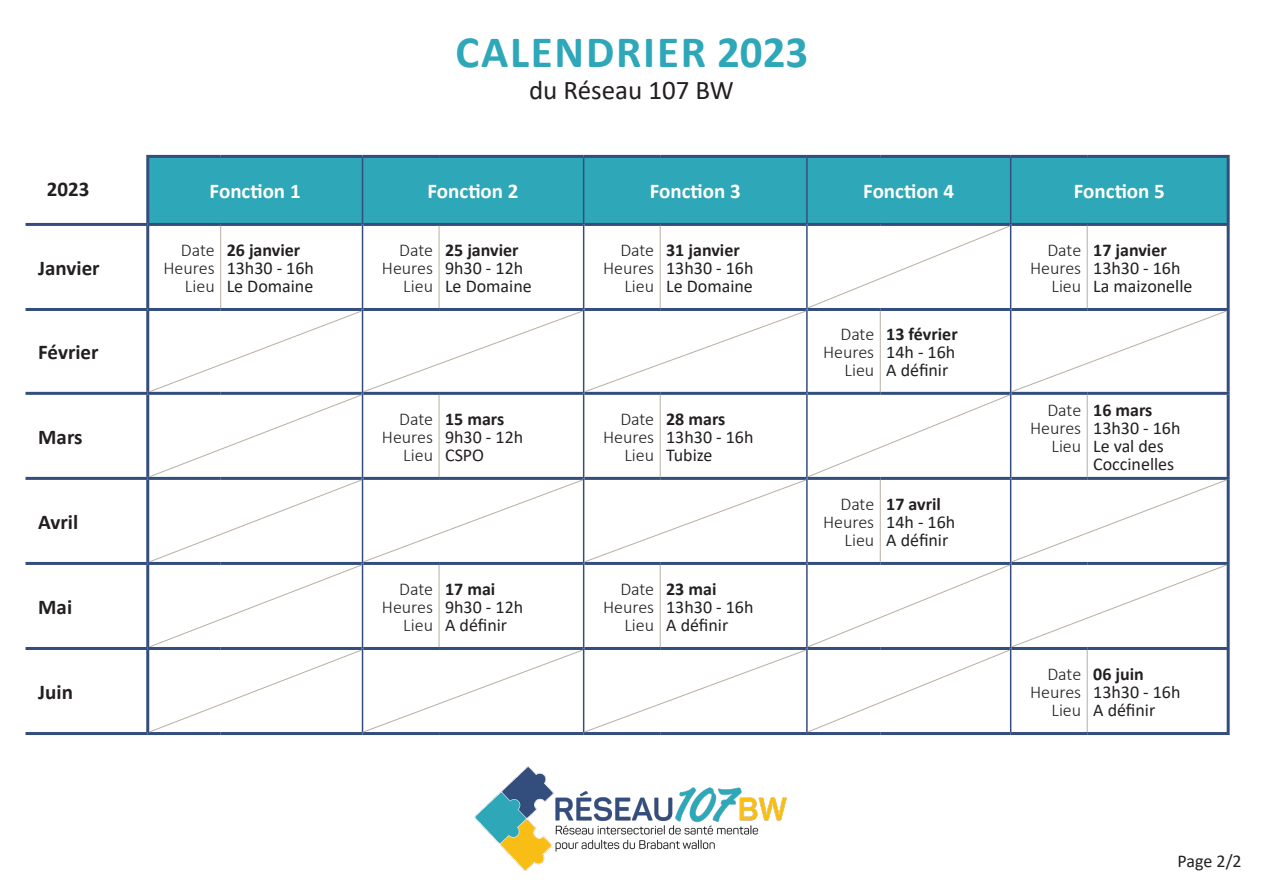
<style>
.page{position:relative;width:1263px;height:893px;background:#fff}
.page>*{position:absolute;margin:0;border:0;box-sizing:border-box;transform-origin:0 0}
.t1{font:700 45px "Calibri";letter-spacing:.04em;color:#2ea7b9}
.t2{font:27px "Calibri";color:#231f20}
.t3{font:700 21px "Calibri";color:#fff}
.t4{font:700 21px "Calibri";color:#231f20}
.t5{font:18px "Calibri";color:#231f20}
.t6{font:300 18px "Calibri";color:#231f20}
.t7{font:700 18px "Calibri";color:#231f20}
</style>
<div class="page">
<div style="left:149px;top:158px;width:1078px;height:65px;background:#2ea7b9"></div>
<hr style="left:146px;top:155px;width:75px;height:3px;background:#334d7d">
<hr style="left:221px;top:155px;width:141px;height:3px;background:#334d7d">
<hr style="left:362px;top:155px;width:77px;height:3px;background:#334d7d">
<hr style="left:439px;top:155px;width:145px;height:3px;background:#334d7d">
<hr style="left:584px;top:155px;width:76px;height:3px;background:#334d7d">
<hr style="left:660px;top:155px;width:147px;height:3px;background:#334d7d">
<hr style="left:807px;top:155px;width:73px;height:3px;background:#334d7d">
<hr style="left:880px;top:155px;width:131px;height:3px;background:#334d7d">
<hr style="left:1011px;top:155px;width:76px;height:3px;background:#334d7d">
<hr style="left:1087px;top:155px;width:143px;height:3px;background:#334d7d">
<hr style="left:1227px;top:158px;width:3px;height:65px;background:#334d7d">
<hr style="left:148px;top:223px;width:73px;height:3px;background:#334d7d">
<hr style="left:146px;top:226px;width:3px;height:82px;background:#334d7d">
<hr style="left:221px;top:223px;width:141px;height:3px;background:#334d7d">
<hr style="left:363px;top:223px;width:76px;height:3px;background:#334d7d">
<hr style="left:439px;top:223px;width:144px;height:3px;background:#334d7d">
<hr style="left:584px;top:223px;width:76px;height:3px;background:#334d7d">
<hr style="left:660px;top:223px;width:146px;height:3px;background:#334d7d">
<hr style="left:808px;top:223px;width:72px;height:3px;background:#334d7d">
<hr style="left:880px;top:223px;width:130px;height:3px;background:#334d7d">
<hr style="left:1011px;top:223px;width:76px;height:3px;background:#334d7d">
<hr style="left:1087px;top:223px;width:143px;height:3px;background:#334d7d">
<hr style="left:1227px;top:226px;width:3px;height:82px;background:#334d7d">
<hr style="left:148px;top:308px;width:73px;height:3px;background:#334d7d">
<hr style="left:146px;top:311px;width:3px;height:81px;background:#334d7d">
<hr style="left:1087px;top:308px;width:143px;height:3px;background:#334d7d">
<hr style="left:1227px;top:311px;width:3px;height:81px;background:#334d7d">
<hr style="left:148px;top:392px;width:73px;height:3px;background:#334d7d">
<hr style="left:146px;top:395px;width:3px;height:82px;background:#334d7d">
<hr style="left:1087px;top:392px;width:143px;height:3px;background:#334d7d">
<hr style="left:1227px;top:395px;width:3px;height:82px;background:#334d7d">
<hr style="left:148px;top:477px;width:73px;height:3px;background:#334d7d">
<hr style="left:146px;top:480px;width:3px;height:82px;background:#334d7d">
<hr style="left:1087px;top:477px;width:143px;height:3px;background:#334d7d">
<hr style="left:1227px;top:480px;width:3px;height:82px;background:#334d7d">
<hr style="left:148px;top:562px;width:73px;height:3px;background:#334d7d">
<hr style="left:146px;top:565px;width:3px;height:82px;background:#334d7d">
<hr style="left:1087px;top:562px;width:143px;height:3px;background:#334d7d">
<hr style="left:1227px;top:565px;width:3px;height:82px;background:#334d7d">
<hr style="left:148px;top:647px;width:73px;height:3px;background:#334d7d">
<hr style="left:146px;top:650px;width:3px;height:82px;background:#334d7d">
<hr style="left:1087px;top:647px;width:143px;height:3px;background:#334d7d">
<hr style="left:1227px;top:650px;width:3px;height:82px;background:#334d7d">
<hr style="left:148px;top:732px;width:73px;height:3px;background:#334d7d">
<hr style="left:221px;top:732px;width:141px;height:3px;background:#334d7d">
<hr style="left:362px;top:732px;width:77px;height:3px;background:#334d7d">
<hr style="left:439px;top:732px;width:145px;height:3px;background:#334d7d">
<hr style="left:584px;top:732px;width:76px;height:3px;background:#334d7d">
<hr style="left:660px;top:732px;width:147px;height:3px;background:#334d7d">
<hr style="left:807px;top:732px;width:73px;height:3px;background:#334d7d">
<hr style="left:880px;top:732px;width:131px;height:3px;background:#334d7d">
<hr style="left:1011px;top:732px;width:76px;height:3px;background:#334d7d">
<hr style="left:1087px;top:732px;width:143px;height:3px;background:#334d7d">
<hr style="left:26px;top:223px;width:122px;height:3px;background:#334d7d">
<hr style="left:26px;top:308px;width:122px;height:3px;background:#334d7d">
<hr style="left:26px;top:392px;width:122px;height:3px;background:#334d7d">
<hr style="left:26px;top:477px;width:122px;height:3px;background:#334d7d">
<hr style="left:26px;top:562px;width:122px;height:3px;background:#334d7d">
<hr style="left:26px;top:647px;width:122px;height:3px;background:#334d7d">
<hr style="left:26px;top:732px;width:122px;height:3px;background:#334d7d">
<hr style="left:146px;top:158px;width:3px;height:65px;background:#334d7d">
<hr style="left:362px;top:224px;width:1px;height:85px;background:#334d7d">
<hr style="left:583px;top:224px;width:1px;height:85px;background:#334d7d">
<hr style="left:806px;top:224px;width:2px;height:85px;background:#334d7d">
<hr style="left:1010px;top:224px;width:1px;height:85px;background:#334d7d">
<hr style="left:362px;top:158px;width:1px;height:66px;background:#334d7d">
<hr style="left:583px;top:158px;width:1px;height:66px;background:#334d7d">
<hr style="left:806px;top:158px;width:2px;height:66px;background:#334d7d">
<hr style="left:1010px;top:158px;width:1px;height:66px;background:#334d7d">
<svg style="left:149px;top:226px;width:1078px;height:506px"></svg>
<img style="left:474px;top:766px;width:313px;height:105px">
<p class="t1" style="left:455px;top:20px;width:354px">CALENDRIER 2023</p>
<p class="t2" style="left:529px;top:71px;width:206px">du Réseau 107 BW</p>
<p class="t4" style="left:47px;top:174px;width:44px">2023</p>
<p class="t3" style="left:210px;top:176px;width:92px">Fonction 1</p>
<p class="t3" style="left:428px;top:176px;width:92px">Fonction 2</p>
<p class="t3" style="left:650px;top:176px;width:92px">Fonction 3</p>
<p class="t3" style="left:863px;top:176px;width:92px">Fonction 4</p>
<p class="t3" style="left:1074px;top:176px;width:92px">Fonction 5</p>
<p class="t4" style="left:38px;top:253px;width:63px">Janvier</p>
<p class="t4" style="left:38px;top:337px;width:62px">Février</p>
<p class="t4" style="left:38px;top:422px;width:46px">Mars</p>
<p class="t4" style="left:38px;top:507px;width:41px">Avril</p>
<p class="t4" style="left:38px;top:592px;width:35px">Mai</p>
<p class="t4" style="left:38px;top:677px;width:36px">Juin</p>
<p class="t6" style="left:181px;top:239px;width:35px">Date</p>
<p class="t6" style="left:163px;top:257px;width:53px">Heures</p>
<p class="t6" style="left:185px;top:275px;width:31px">Lieu</p>
<p class="t7" style="left:227px;top:237px;width:75px">26 janvier</p>
<p class="t5" style="left:227px;top:255px;width:89px">13h30 - 16h</p>
<p class="t5" style="left:227px;top:273px;width:88px">Le Domaine</p>
<p class="t6" style="left:399px;top:239px;width:35px">Date</p>
<p class="t6" style="left:382px;top:257px;width:53px">Heures</p>
<p class="t6" style="left:403px;top:275px;width:31px">Lieu</p>
<p class="t7" style="left:445px;top:237px;width:75px">25 janvier</p>
<p class="t5" style="left:445px;top:255px;width:80px">9h30 - 12h</p>
<p class="t5" style="left:445px;top:273px;width:88px">Le Domaine</p>
<p class="t6" style="left:399px;top:407px;width:35px">Date</p>
<p class="t6" style="left:382px;top:425px;width:53px">Heures</p>
<p class="t6" style="left:403px;top:443px;width:31px">Lieu</p>
<p class="t7" style="left:445px;top:406px;width:61px">15 mars</p>
<p class="t5" style="left:445px;top:424px;width:80px">9h30 - 12h</p>
<p class="t5" style="left:445px;top:442px;width:41px">CSPO</p>
<p class="t6" style="left:399px;top:578px;width:35px">Date</p>
<p class="t6" style="left:382px;top:596px;width:53px">Heures</p>
<p class="t6" style="left:403px;top:614px;width:31px">Lieu</p>
<p class="t7" style="left:445px;top:576px;width:52px">17 mai</p>
<p class="t5" style="left:445px;top:594px;width:80px">9h30 - 12h</p>
<p class="t5" style="left:445px;top:612px;width:64px">A définir</p>
<p class="t6" style="left:620px;top:239px;width:35px">Date</p>
<p class="t6" style="left:603px;top:257px;width:53px">Heures</p>
<p class="t6" style="left:624px;top:275px;width:31px">Lieu</p>
<p class="t7" style="left:666px;top:237px;width:75px">31 janvier</p>
<p class="t5" style="left:666px;top:255px;width:89px">13h30 - 16h</p>
<p class="t5" style="left:666px;top:273px;width:88px">Le Domaine</p>
<p class="t6" style="left:620px;top:407px;width:35px">Date</p>
<p class="t6" style="left:603px;top:425px;width:53px">Heures</p>
<p class="t6" style="left:624px;top:443px;width:31px">Lieu</p>
<p class="t7" style="left:666px;top:406px;width:61px">28 mars</p>
<p class="t5" style="left:666px;top:424px;width:89px">13h30 - 16h</p>
<p class="t5" style="left:666px;top:442px;width:48px">Tubize</p>
<p class="t6" style="left:620px;top:578px;width:35px">Date</p>
<p class="t6" style="left:603px;top:596px;width:53px">Heures</p>
<p class="t6" style="left:624px;top:614px;width:31px">Lieu</p>
<p class="t7" style="left:666px;top:576px;width:52px">23 mai</p>
<p class="t5" style="left:666px;top:594px;width:89px">13h30 - 16h</p>
<p class="t5" style="left:666px;top:612px;width:64px">A définir</p>
<p class="t6" style="left:840px;top:323px;width:35px">Date</p>
<p class="t6" style="left:823px;top:341px;width:53px">Heures</p>
<p class="t6" style="left:844px;top:359px;width:31px">Lieu</p>
<p class="t7" style="left:886px;top:321px;width:73px">13 février</p>
<p class="t5" style="left:886px;top:340px;width:71px">14h - 16h</p>
<p class="t5" style="left:886px;top:358px;width:64px">A définir</p>
<p class="t6" style="left:840px;top:492px;width:35px">Date</p>
<p class="t6" style="left:823px;top:510px;width:53px">Heures</p>
<p class="t6" style="left:844px;top:528px;width:31px">Lieu</p>
<p class="t7" style="left:886px;top:491px;width:56px">17 avril</p>
<p class="t5" style="left:886px;top:509px;width:71px">14h - 16h</p>
<p class="t5" style="left:886px;top:527px;width:64px">A définir</p>
<p class="t6" style="left:1047px;top:239px;width:35px">Date</p>
<p class="t6" style="left:1030px;top:257px;width:53px">Heures</p>
<p class="t6" style="left:1051px;top:275px;width:31px">Lieu</p>
<p class="t7" style="left:1093px;top:237px;width:75px">17 janvier</p>
<p class="t5" style="left:1093px;top:255px;width:89px">13h30 - 16h</p>
<p class="t5" style="left:1093px;top:273px;width:101px">La maizonelle</p>
<p class="t6" style="left:1047px;top:398px;width:35px">Date</p>
<p class="t6" style="left:1030px;top:416px;width:53px">Heures</p>
<p class="t6" style="left:1051px;top:434px;width:31px">Lieu</p>
<p class="t7" style="left:1093px;top:397px;width:61px">16 mars</p>
<p class="t5" style="left:1093px;top:415px;width:89px">13h30 - 16h</p>
<p class="t5" style="left:1093px;top:433px;width:72px">Le val des</p>
<p class="t5" style="left:1093px;top:451px;width:83px">Coccinelles</p>
<p class="t6" style="left:1047px;top:663px;width:35px">Date</p>
<p class="t6" style="left:1030px;top:681px;width:53px">Heures</p>
<p class="t6" style="left:1051px;top:699px;width:31px">Lieu</p>
<p class="t7" style="left:1093px;top:661px;width:52px">06 juin</p>
<p class="t5" style="left:1093px;top:679px;width:89px">13h30 - 16h</p>
<p class="t5" style="left:1093px;top:697px;width:64px">A définir</p>
<p class="t5" style="left:1177px;top:849px;width:66px">Page 2/2</p>
</div>
